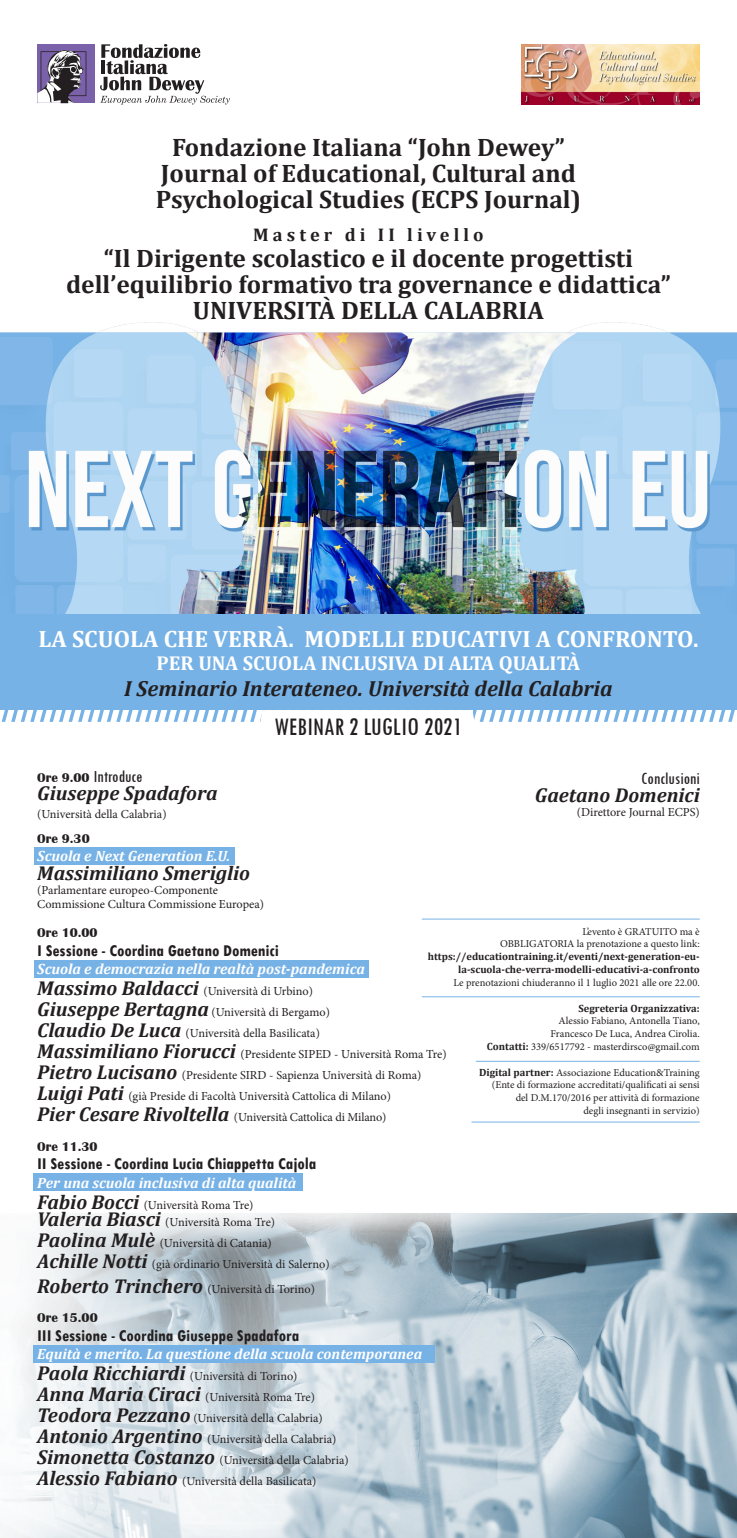
<style>
.page{position:relative;width:737px;height:1538px;background:#fff}
.page>*{position:absolute;margin:0;border:0;box-sizing:border-box;transform-origin:0 0}
.t1{font:condensed 26.25px "Tw Cen";color:#231f20}
.t2{font:700 25.38px/26.2px "Cambria";color:#231f20;text-align:center}
.t3{font:700 23.62px "Cambria";color:#fff}
.t4{font:italic 700 21.88px "Cambria";color:#231f20}
.t5{font:italic 700 20.12px "Cambria";color:#231f20}
.t6{font:700 20.12px "Cambria";color:#fff}
.t7{font:700 18.38px "Cambria";letter-spacing:.225em;color:#231f20}
.t8{font:700 condensed 17.5px "Tw Cen";color:#231f20}
.t9{font:condensed 17.5px "Tw Cen";color:#231f20}
.t10{font:italic 700 14.88px "Cambria";color:#fff}
.t11{font:700 13.12px "Britannic";color:#231f20}
.t12{font:12.25px/21px "Minion Pro";color:#231f20}
.t13{font:10.5px/12.6px "Minion Pro";color:#231f20;text-align:right}
.t14{font:700 10.5px/13.1px "Cambria";color:#231f20;text-align:right}
.s1{font-family:"Britannic";font-weight:700;font-stretch:normal;font-size:13.12px}
.s2{font-family:"Cambria";font-weight:700;font-style:italic;font-size:20.12px}
.s3{font-family:"Cambria";font-weight:700}
</style>
<div class="page">
<img style="left:3px;top:1213px;width:734px;height:325px">
<img style="left:0;top:322px;width:737px;height:292px">
<div style="left:0;top:614px;width:737px;height:96px;background:#77b2e6"></div>
<svg style="left:1px;top:710px;width:734px;height:12px"></svg>
<div style="left:33px;top:1346px;width:401px;height:17px;background:#77b2e6"></div>
<div style="left:33px;top:1174px;width:270px;height:17px;background:#77b2e6"></div>
<div style="left:33px;top:961px;width:335px;height:17px;background:#77b2e6"></div>
<div style="left:33px;top:847px;width:201px;height:17px;background:#77b2e6"></div>
<div style="left:37px;top:44px;width:58px;height:59px;background:#7b60aa"></div>
<svg style="left:37px;top:50px;width:49px;height:53px"></svg>
<svg style="left:100px;top:44px;width:130px;height:60px"></svg>
<img style="left:521px;top:44px;width:178px;height:60px">
<hr style="left:422px;top:919px;width:277px;height:1px;background:#77b2e6">
<hr style="left:476px;top:1061px;width:223px;height:1px;background:#77b2e6">
<hr style="left:471px;top:1121px;width:228px;height:1px;background:#77b2e6">
<hr style="left:422px;top:996px;width:277px;height:1px;background:#77b2e6">
<h2 class="t2" style="left:156px;top:133px;width:427px">Fondazione Italiana “John Dewey”<br>Journal of Educational, Cultural and<br>Psychological Studies (ECPS Journal)</h2>
<h3 class="t7" style="left:253px;top:221px;width:232px">Master di II livello</h3>
<h2 class="t2" style="left:66px;top:244px;width:606px">“Il Dirigente scolastico e il docente progettisti dell’equilibrio formativo tra governance e didattica”<br>UNIVERSITÀ DELLA CALABRIA</h2>
<h3 class="t3" style="left:38px;top:622px;width:661px">LA SCUOLA CHE VERRÀ. MODELLI EDUCATIVI A CONFRONTO.</h3>
<h3 class="t6" style="left:157px;top:649px;width:425px">PER UNA SCUOLA INCLUSIVA DI ALTA QUALITÀ</h3>
<h3 class="t4" style="left:124px;top:673px;width:490px">I Seminario Interateneo. Università della Calabria</h3>
<h1 class="t1" style="left:274px;top:711px;width:189px">WEBINAR 2 LUGLIO 2021</h1>
<h3 class="t9" style="left:37px;top:766px;width:107px"><span class="s1">Ore 9.00</span> Introduce</h3>
<h3 class="t5" style="left:37px;top:779px;width:182px">Giuseppe Spadafora</h3>
<p class="t12" style="left:37px;top:804px;width:131px">(Università della Calabria)</p>
<p class="t11" style="left:37px;top:831px;width:54px">Ore 9.30</p>
<p class="t10" style="left:37px;top:846px;width:194px">Scuola e Next Generation E.U.</p>
<h3 class="t5" style="left:37px;top:858px;width:214px">Massimiliano Smeriglio</h3>
<p class="t12" style="left:37px;top:883px;width:228px;line-height:14px">(Parlamentare europeo-Componente<br>Commissione Cultura Commissione Europea)</p>
<p class="t11" style="left:37px;top:926px;width:62px">Ore 10.00</p>
<h3 class="t8" style="left:37px;top:940px;width:243px">I Sessione - Coordina Gaetano Domenici</h3>
<p class="t10" style="left:37px;top:958px;width:329px">Scuola e democrazia nella realtà post-pandemica</p>
<p class="t12" style="left:37px;top:981px;width:411px"><span class="s2">Massimo Baldacci</span> (Università di Urbino)<br><span class="s2">Giuseppe Bertagna</span> (Università di Bergamo)<br><span class="s2">Claudio De Luca</span> (Università della Basilicata)<br><span class="s2">Massimiliano Fiorucci</span> (Presidente SIPED - Università Roma Tre)<br><span class="s2">Pietro Lucisano</span> (Presidente SIRD - Sapienza Università di Roma)<br><span class="s2">Luigi Pati</span> (già Preside di Facoltà Università Cattolica di Milano)<br><span class="s2">Pier Cesare Rivoltella</span> (Università Cattolica di Milano)</p>
<p class="t11" style="left:37px;top:1139px;width:62px">Ore 11.30</p>
<h3 class="t8" style="left:37px;top:1153px;width:280px">II Sessione - Coordina Lucia Chiappetta Cajola</h3>
<p class="t10" style="left:37px;top:1172px;width:261px">Per una scuola inclusiva di alta qualità</p>
<p class="t12" style="left:37px;top:1196px;width:239px;line-height:17.5px"><span class="s2">Fabio Bocci</span> (Università Roma Tre)<br><span class="s2">Valeria Biasci</span> (Università Roma Tre)</p>
<p class="t12" style="left:37px;top:1233px;width:294px"><span class="s2">Paolina Mulè</span> (Università di Catania)<br><span class="s2">Achille Notti</span> (già ordinario Università di Salerno)</p>
<p class="t12" style="left:37px;top:1278px;width:279px"><span class="s2">Roberto Trinchero</span> (Università di Torino)</p>
<p class="t11" style="left:37px;top:1311px;width:62px">Ore 15.00</p>
<h3 class="t8" style="left:37px;top:1325px;width:263px">III Sessione - Coordina Giuseppe Spadafora</h3>
<p class="t10" style="left:37px;top:1343px;width:386px">Equità e merito. La questione della scuola contemporanea</p>
<p class="t12" style="left:37px;top:1366px;width:313px"><span class="s2">Paola Ricchiardi</span> (Università di Torino)<br><span class="s2">Anna Maria Ciraci</span> (Università Roma Tre)<br><span class="s2">Teodora Pezzano</span> (Università della Calabria)<br><span class="s2">Antonio Argentino</span> (Università della Calabria)<br><span class="s2">Simonetta Costanzo</span> (Università della Calabria)<br><span class="s2">Alessio Fabiano</span> (Università della Basilicata)</p>
<h3 class="t9" style="left:641px;top:767px;width:60px">Conclusioni</h3>
<h3 class="t5" style="left:535px;top:781px;width:166px">Gaetano Domenici</h3>
<p class="t12" style="left:577px;top:801px;width:124px">(Direttore Journal ECPS)</p>
<p class="t13" style="left:500px;top:925px;width:201px">L’evento è GRATUITO ma è<br>OBBLIGATORIA la prenotazione a questo link:</p>
<p class="t14" style="left:428px;top:950px;width:273px">https://educationtraining.it/eventi/next-generation-eu&shy;la-scuola-che-verra-modelli-educativi-a-confronto</p>
<p class="t13" style="left:453px;top:976px;width:248px">Le prenotazioni chiuderanno il 1 luglio 2021 alle ore 22.00.</p>
<p class="t14" style="left:578px;top:1001px;width:123px">Segreteria Organizzativa:</p>
<p class="t13" style="left:487px;top:1014px;width:214px;line-height:12.9px">Alessio Fabiano, Antonella Tiano,<br>Francesco De Luca, Andrea Cirolia.<br><span class="s3">Contatti:</span> 339/6517792 - masterdirsco@gmail.com</p>
<p class="t13" style="left:479px;top:1066px;width:222px"><span class="s3">Digital partner:</span> Associazione Education&amp;Training (Ente di formazione accreditati/qualificati ai sensi del D.M.170/2016 per attività di formazione<br>degli insegnanti in servizio)</p>
</div>
